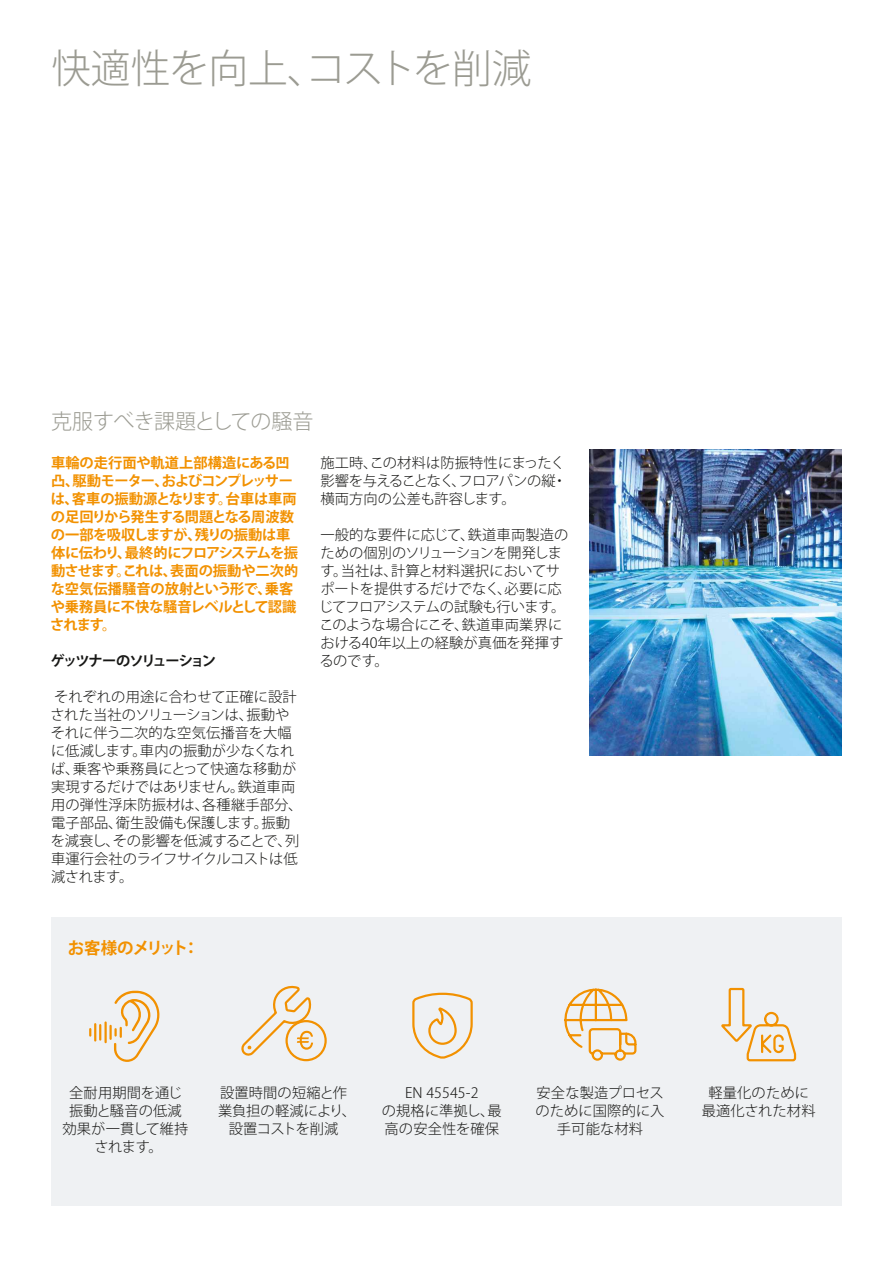
<style>
.page{position:relative;width:893px;height:1263px;background:#fff}
.page>*{position:absolute;margin:0;border:0;box-sizing:border-box;transform-origin:0 0}
.t1{font:300 39.75px "Koz Go Pro";letter-spacing:-.02em;color:#9b9b92}
.t2{font:300 21px "Koz Go Pro";letter-spacing:-.025em;color:#9b9b92}
.t3{font:700 16.5px "Koz Go Pro";letter-spacing:-.065em;color:#f29100}
.t4{font:300 14.25px/18px "Koz Go Pro";letter-spacing:.01em;color:#171715;text-align:center}
.t5{font:700 14.25px/18px "Koz Go Pro";letter-spacing:-.025em;color:#f29100}
.t6{font:700 14.25px "Koz Go Pro";letter-spacing:-.105em;color:#171715}
</style>
<div class="page">
<div style="left:51px;top:918px;width:791px;height:288px;background:#eff1f3"></div>
<img style="left:590px;top:449px;width:252px;height:307px">
<svg style="left:412px;top:993px;width:61px;height:66px"></svg>
<div style="left:285px;top:1020px;width:42px;height:41px;border:2px solid #f29100;border-radius:50%"></div>
<svg style="left:241px;top:986px;width:72px;height:69px"></svg>
<svg style="left:564px;top:988px;width:72px;height:73px"></svg>
<svg style="left:721px;top:988px;width:75px;height:73px"></svg>
<svg style="left:89px;top:1024px;width:12px;height:16px"></svg>
<hr style="left:104px;top:1022px;width:3px;height:20px;background:#f29100">
<svg style="left:109px;top:991px;width:50px;height:71px"></svg>
<h1 class="t1" style="left:51px;top:42px;width:482px">快適性を向上、コストを削減</h1>
<h2 class="t2" style="left:51px;top:408px;width:264px">克服すべき課題としての騒音</h2>
<p class="t5" style="left:50px;top:454px;width:249px">車輪の走行面や軌道上部構造にある凹凸、駆動モーター、およびコンプレッサーは、客車の振動源となります。台車は車両の足回りから発生する問題となる周波数の一部を吸収しますが、残りの振動は車体に伝わり、最終的にフロアシステムを振動させます。これは、表面の振動や二次的な空気伝播騒音の放射という形で、乗客や乗務員に不快な騒音レベルとして認識されます。</p>
<p class="t6" style="left:50px;top:651px;width:167px">ゲッツナーのソリューション</p>
<p class="t4" style="left:51px;top:688px;width:253px;text-align:left">それぞれの用途に合わせて正確に設計された当社のソリューションは、振動やそれに伴う二次的な空気伝播音を大幅に低減します。車内の振動が少なくなれば、乗客や乗務員にとって快適な移動が実現するだけではありません。鉄道車両用の弾性浮床防振材は、各種継手部分、電子部品、衛生設備も保護します。振動を減衰し、その影響を低減することで、列車運行会社のライフサイクルコストは低減されます。</p>
<p class="t4" style="left:320px;top:454px;width:248px;text-align:justify">施工時、この材料は防振特性にまったく影響を与えることなく、フロアパンの縦・横両方向の公差も許容します。</p>
<p class="t4" style="left:319px;top:526px;width:251px;text-align:left">一般的な要件に応じて、鉄道車両製造のための個別のソリューションを開発します。当社は、計算と材料選択においてサポートを提供するだけでなく、必要に応じてフロアシステムの試験も行います。このような場合にこそ、鉄道車両業界における40年以上の経験が真価を発揮するのです。</p>
<p class="t3" style="left:68px;top:937px;width:133px">お客様のメリット：</p>
<p class="t4" style="left:63px;top:1084px;width:127px">全耐用期間を通じ振動と騒音の低減効果が一貫して維持されます。</p>
<p class="t4" style="left:218px;top:1084px;width:140px">設置時間の短縮と作業負担の軽減により、設置コストを削減</p>
<p class="t4" style="left:382px;top:1084px;width:121px">EN 45545-2<br>の規格に準拠し、最高の安全性を確保</p>
<p class="t4" style="left:535px;top:1084px;width:131px">安全な製造プロセスのために国際的に入手可能な材料</p>
<p class="t4" style="left:702px;top:1084px;width:115px">軽量化のために最適化された材料</p>
</div>
